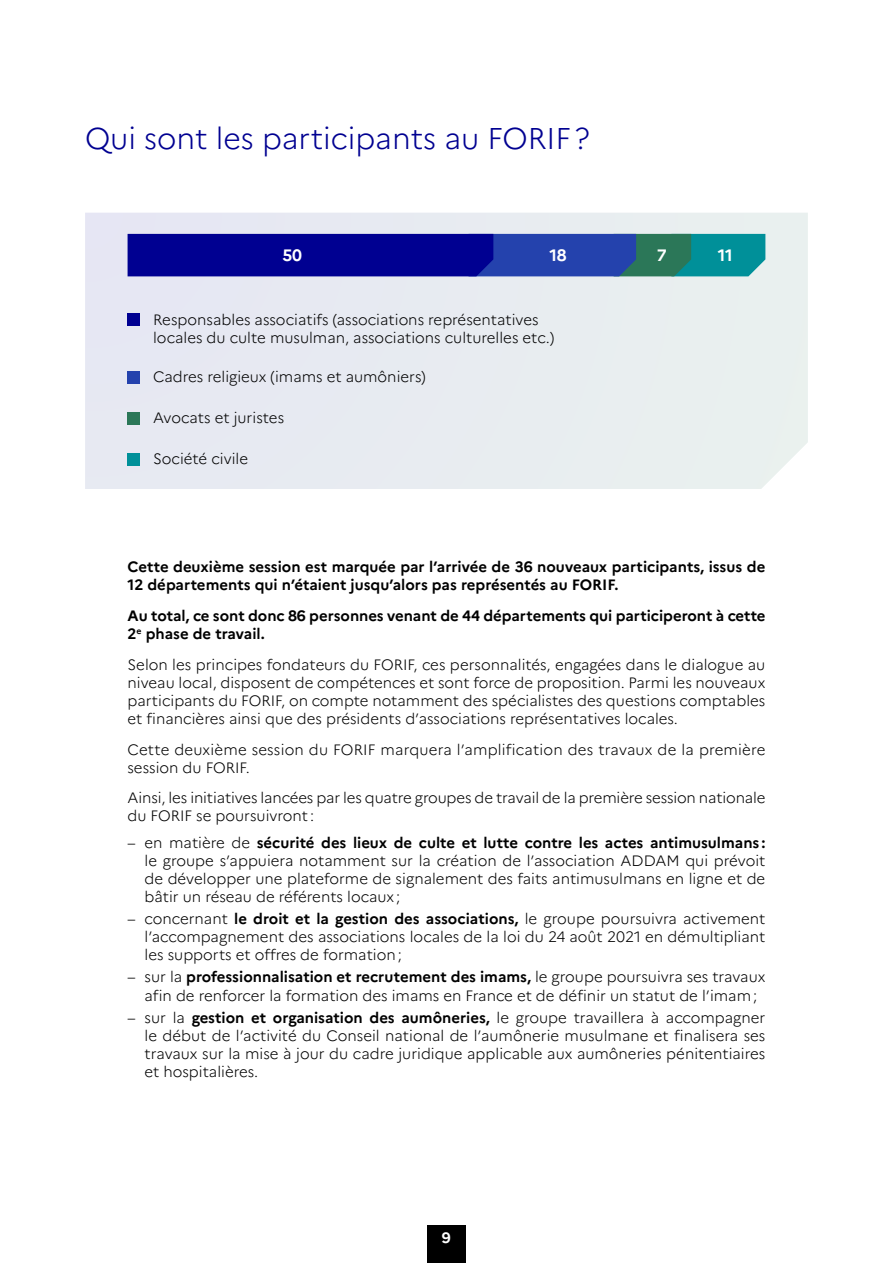
<style>
.page{position:relative;width:893px;height:1263px;background:#fff}
.page>*{position:absolute;margin:0;border:0;box-sizing:border-box;transform-origin:0 0}
.Chapô{font:300 30px "Marianne";color:#000091}
.t1{font:700 16.5px "Marianne";color:#fff}
.Texte{font:300 15px/18px "Marianne";color:#000;text-align:justify}
.Texte-2{font:700 15px/18px "Marianne";color:#000}
.t2{font:700 15px "Marianne";color:#fff}
.s1{font-weight:700}
</style>
<div class="page">
<div style="left:85px;top:213px;width:723px;height:276px;background:#e8ebf1"></div>
<svg style="left:128px;top:234px;width:637px;height:42px;background:#0c2b93"></svg>
<div style="left:128px;top:313px;width:12px;height:13px;background:#000091"></div>
<div style="left:128px;top:371px;width:12px;height:12px;background:#2442ad"></div>
<div style="left:128px;top:412px;width:12px;height:12px;background:#2b7758"></div>
<div style="left:128px;top:453px;width:12px;height:12px;background:#009099"></div>
<div style="left:427px;top:1225px;width:39px;height:38px;background:#000"></div>
<p class="Chapô" style="left:85px;top:120px;width:506px">Qui sont les participants au FORIF?</p>
<p class="t1" style="left:282px;top:245px;width:21px">50</p>
<p class="t1" style="left:549px;top:245px;width:19px">18</p>
<p class="t1" style="left:657px;top:245px;width:11px">7</p>
<p class="t1" style="left:718px;top:245px;width:16px">11</p>
<p class="Texte" style="left:153px;top:310px;width:403px">Responsables associatifs (associations représentatives locales du culte musulman, associations culturelles etc.)</p>
<p class="Texte" style="left:153px;top:368px;width:274px">Cadres religieux (imams et aumôniers)</p>
<p class="Texte" style="left:153px;top:409px;width:133px">Avocats et juristes</p>
<p class="Texte" style="left:153px;top:449px;width:97px">Société civile</p>
<p class="Texte-2" style="left:128px;top:558px;width:639px">Cette deuxième session est marquée par l’arrivée de 36 nouveaux participants, issus de<br>12 départements qui n’étaient jusqu’alors pas représentés au FORIF.</p>
<p class="Texte-2" style="left:128px;top:607px;width:639px">Au total, ce sont donc 86 personnes venant de 44 départements qui participeront à cette<br>2<sup>e</sup> phase de travail.</p>
<p class="Texte" style="left:128px;top:655px;width:639px">Selon les principes fondateurs du FORIF, ces personnalités, engagées dans le dialogue au niveau local, disposent de compétences et sont force de proposition. Parmi les nouveaux participants du FORIF, on compte notamment des spécialistes des questions comptables et financières ainsi que des présidents d’associations représentatives locales.</p>
<p class="Texte" style="left:128px;top:740px;width:639px">Cette deuxième session du FORIF marquera l’amplification des travaux de la première session du FORIF.</p>
<p class="Texte" style="left:128px;top:789px;width:640px">Ainsi, les initiatives lancées par les quatre groupes de travail de la première session nationale du FORIF se poursuivront :</p>
<p class="Texte" style="left:145px;top:833px;width:622px;text-indent:-17px">– en matière de <span class="s1">sécurité des lieux de culte et lutte contre les actes antimusulmans : </span>le groupe s’appuiera notamment sur la création de l’association ADDAM qui prévoit de développer une plateforme de signalement des faits antimusulmans en ligne et de bâtir un réseau de référents locaux;</p>
<p class="Texte" style="left:145px;top:910px;width:622px;text-indent:-17px">– concernant <span class="s1">le droit et la gestion des associations,</span> le groupe poursuivra activement l’accompagnement des associations locales de la loi du 24 août 2021 en démultipliant les supports et offres de formation;</p>
<p class="Texte" style="left:128px;top:968px;width:639px;text-align:center">– sur la <span class="s1">professionnalisation et recrutement des imams,</span> le groupe poursuivra ses travaux afin de renforcer la formation des imams en France et de définir un statut de l’imam;</p>
<p class="Texte" style="left:145px;top:1008px;width:622px;text-indent:-17px">– sur la <span class="s1">gestion et organisation des aumôneries,</span> le groupe travaillera à accompagner le début de l’activité du Conseil national de l’aumônerie musulmane et finalisera ses travaux sur la mise à jour du cadre juridique applicable aux aumôneries pénitentiaires et hospitalières.</p>
<p class="t2" style="left:442px;top:1228px;width:10px">9</p>
</div>
